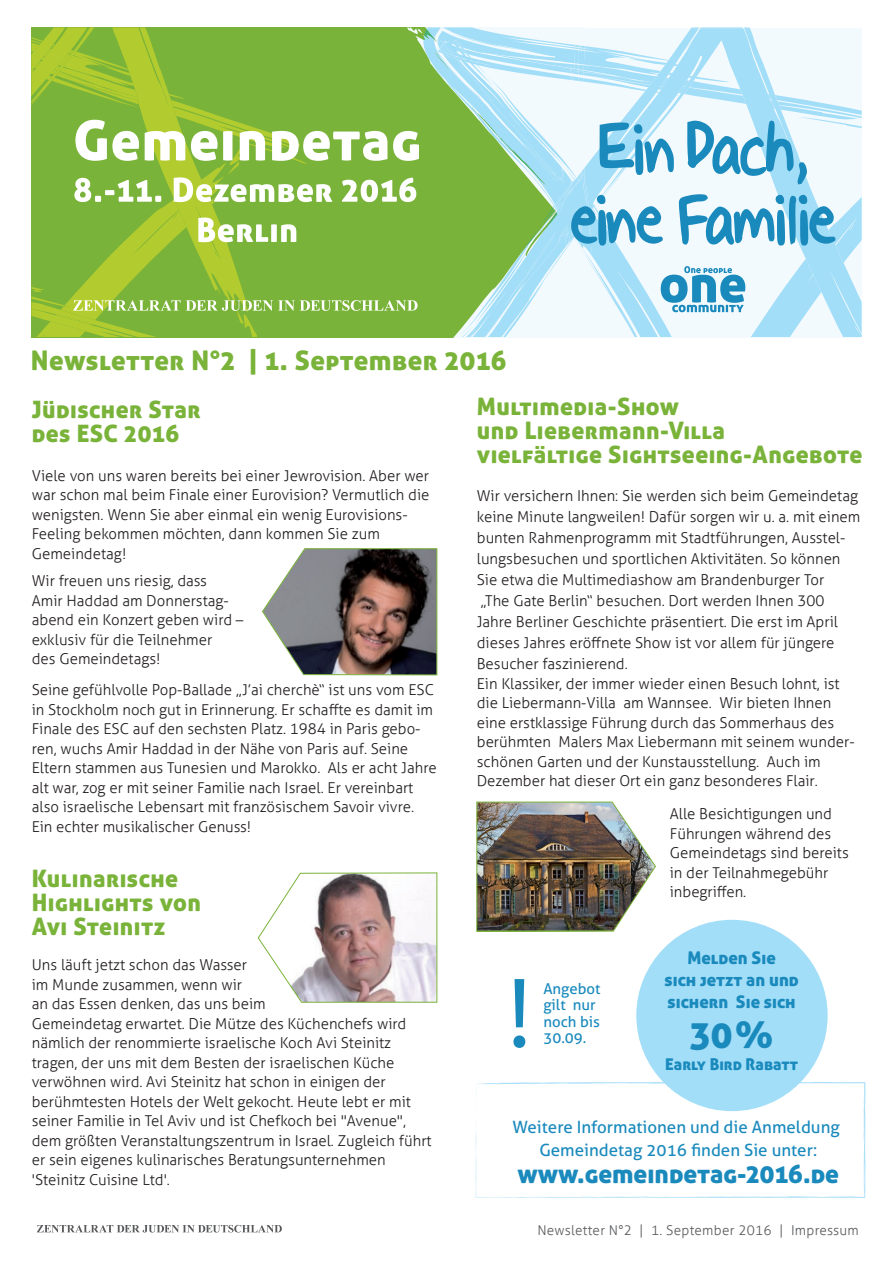
<style>
.page{position:relative;width:893px;height:1263px;background:#fff}
.page>*{position:absolute;margin:0;border:0;box-sizing:border-box;transform-origin:0 0}
.t1{font:100.5px "Myriad Pro";color:#1a8abd}
.t2{font:37.5px "Aller Display";color:#1a8abd}
.t3{font:27px "Aller Display";letter-spacing:.02em;color:#7ab339}
.t4{font:25.5px "Aller Display";color:#1a8abd}
.t5{font:24px/24px "Aller Display";letter-spacing:.02em;color:#7ab339}
.t6{font:17.4px/22.2px "Aller Display";color:#1a8abd;text-align:center}
.t7{font:16.95px/23.1px "Aller";color:#1a8abd;text-align:center}
.t8{font:16.2px "Aller Display";color:#1a8abd}
.t9{font:300 15px/19.5px "Aller";color:#231f20}
.t10{font:15px/16.4px "Aller";color:#1a8abd}
.t11{font:300 13.5px "Aller";letter-spacing:.02em;color:#5a5c5f}
</style>
<div class="page">
<svg style="left:475px;top:1082px;width:390px;height:116px"></svg>
<svg style="left:476px;top:1130px;width:1px;height:23px"></svg>
<svg style="left:476px;top:1191px;width:7px;height:6px"></svg>
<svg style="left:496px;top:1197px;width:15px;height:1px"></svg>
<svg style="left:657px;top:1196px;width:10px;height:2px"></svg>
<svg style="left:818px;top:1083px;width:15px;height:1px"></svg>
<svg style="left:31px;top:27px;width:831px;height:310px"></svg>
<svg style="left:37px;top:1225px;width:245px;height:7px"></svg>
<div style="left:636px;top:920px;width:192px;height:191px;background:#a2def8;border-radius:50%"></div>
<img style="left:476px;top:801px;width:180px;height:131px">
<svg style="left:257px;top:872px;width:181px;height:131px"></svg>
<svg style="left:262px;top:548px;width:176px;height:128px;background:#7a716e"></svg>
<h3 class="t3" style="left:31px;top:343px;width:477px">Newsletter N°2 | 1. September 2016</h3>
<h3 class="t5" style="left:32px;top:397px;width:170px">Jüdischer Star des ESC 2016</h3>
<p class="t9" style="left:32px;top:466px;width:399px">Viele von uns waren bereits bei einer Jewrovision. Aber wer war schon mal beim Finale einer Eurovision? Vermutlich die wenigsten. Wenn Sie aber einmal ein wenig Eurovisions-Feeling bekommen möchten, dann kommen Sie zum Gemeindetag!</p>
<p class="t9" style="left:32px;top:571px;width:213px">Wir freuen uns riesig, dass<br>Amir Haddad am Donnerstag&shy;abend ein Konzert geben wird – exklusiv für die Teilnehmer<br>des Gemeindetags!</p>
<p class="t9" style="left:32px;top:680px;width:406px">Seine gefühlvolle Pop-Ballade „J’ai cherchè“ ist uns vom ESC in Stockholm noch gut in Erinnerung. Er schaffte es damit im Finale des ESC auf den sechsten Platz. 1984 in Paris gebo&shy;ren, wuchs Amir Haddad in der Nähe von Paris auf. Seine Eltern stammen aus Tunesien und Marokko. Als er acht Jahre alt war, zog er mit seiner Familie nach Israel. Er vereinbart also israelische Lebensart mit französischem Savoir vivre.<br>Ein echter musikalischer Genuss!</p>
<h3 class="t5" style="left:32px;top:866px;width:171px">Kulinarische<br>Highlights von<br>Avi Steinitz</h3>
<p class="t9" style="left:32px;top:955px;width:401px">Uns läuft jetzt schon das Wasser<br>im Munde zusammen, wenn wir<br>an das Essen denken, das uns beim<br>Gemeindetag erwartet. Die Mütze des Küchenchefs wird nämlich der renommierte israelische Koch Avi Steinitz tragen, der uns mit dem Besten der israelischen Küche verwöhnen wird. Avi Steinitz hat schon in einigen der berühmtesten Hotels der Welt gekocht. Heute lebt er mit seiner Familie in Tel Aviv und ist Chefkoch bei "Avenue", dem größten Veranstaltungszentrum in Israel. Zugleich führt er sein eigenes kulinarisches Beratungsunternehmen 'Steinitz Cuisine Ltd'.</p>
<h3 class="t5" style="left:477px;top:394px;width:387px">Multimedia-Show<br>und Liebermann-Villa<br>vielfältige Sightseeing-Angebote</h3>
<p class="t9" style="left:477px;top:485px;width:385px;line-height:21px">Wir versichern Ihnen: Sie werden sich beim Gemeindetag keine Minute langweilen! Dafür sorgen wir u. a. mit einem bunten Rahmenprogramm mit Stadtführungen, Ausstel&shy;lungsbesuchen und sportlichen Aktivitäten. So können Sie etwa die Multimediashow am Brandenburger Tor<br>„The Gate Berlin“ besuchen. Dort werden Ihnen 300<br>Jahre Berliner Geschichte präsentiert. Die erst im April dieses Jahres eröffnete Show ist vor allem für jüngere Besucher faszinierend.</p>
<p class="t9" style="left:477px;top:673px;width:379px">Ein Klassiker, der immer wieder einen Besuch lohnt, ist die Liebermann-Villa am Wannsee. Wir bieten Ihnen eine erstklassige Führung durch das Sommerhaus des berühmten Malers Max Liebermann mit seinem wunder&shy;schönen Garten und der Kunstausstellung. Auch im Dezember hat dieser Ort ein ganz besonderes Flair.</p>
<h1 class="t1" style="left:508px;top:951px;width:25px">!</h1>
<p class="t10" style="left:543px;top:980px;width:59px">Angebot gilt nur noch bis<br>30.09.</p>
<p class="t9" style="left:670px;top:804px;width:180px">Alle Besichtigungen und<br>Führungen während des<br>Gemeindetags sind bereits in der Teilnahmegebühr inbegriffen.</p>
<p class="t6" style="left:664px;top:946px;width:136px">Melden Sie<br>sich jetzt an und sichern Sie sich</p>
<h2 class="t2" style="left:690px;top:1011px;width:84px">30%</h2>
<p class="t8" style="left:665px;top:1054px;width:134px">Early Bird Rabatt</p>
<p class="t7" style="left:513px;top:1115px;width:329px">Weitere Informationen und die Anmeldung<br>Gemeindetag 2016 finden Sie unter:</p>
<h3 class="t4" style="left:517px;top:1157px;width:323px">www.gemeindetag-2016.de</h3>
<p class="t11" style="left:537px;top:1222px;width:323px">Newsletter N°2 | 1. September 2016 | Impressum</p>
</div>
